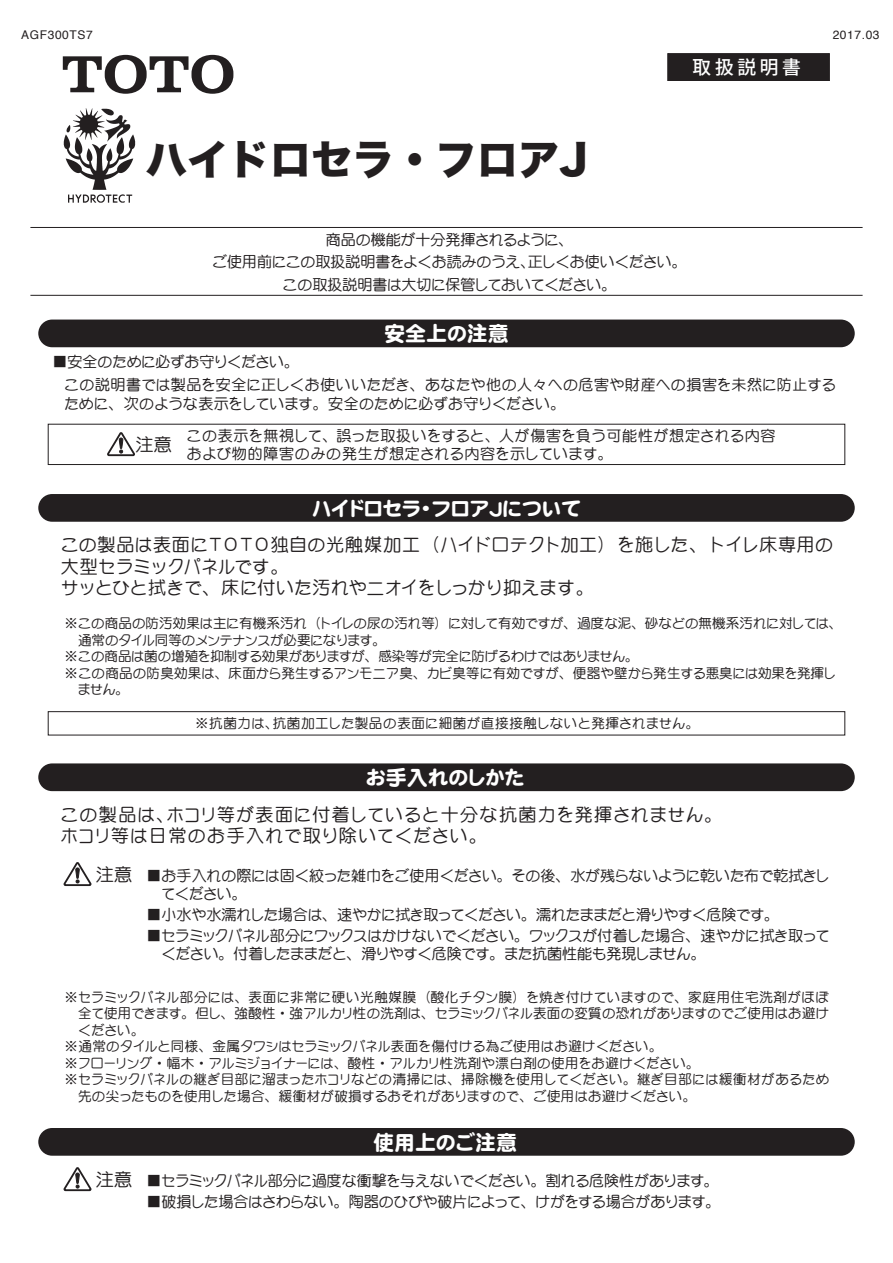
<style>
.page{position:relative;width:893px;height:1263px;background:#fff}
.page>*{position:absolute;margin:0;border:0;box-sizing:border-box;transform-origin:0 0}
.t1{font:41.4px "Hira Kaku Std W8";color:#231f20}
.t2{font:21px "DF Maru Gothic Std W9";letter-spacing:-.09em;color:#fff}
.t3{font:21px "DF Maru Gothic Std W9";letter-spacing:-.06em;color:#fff}
.t4{font:21px "DF Maru Gothic Std W9";color:#fff}
.t5{font:500 18.6px "Koz Go Pro";letter-spacing:.2em;color:#fff}
.t6{font:18px/21.6px "DF Maru Gothic Std W5";letter-spacing:-.015em;color:#231f20}
.t7{font:18px/21.6px "DF Maru Gothic Std W5";letter-spacing:.04em;color:#231f20}
.t8{font:18px "DF Maru Gothic Std W5";letter-spacing:.01em;color:#231f20}
.t9{font:15px/22.5px "DF Maru Gothic Std W5";letter-spacing:-.02em;color:#231f20;text-align:center}
.t10{font:15px "DF Maru Gothic Std W5";letter-spacing:-.05em;color:#231f20}
.t11{font:15px/18px "DF Maru Gothic Std W5";letter-spacing:-.055em;color:#231f20}
.t12{font:15px/19.5px "DF Maru Gothic Std W5";letter-spacing:.005em;color:#231f20}
.t13{font:15px/18px "DF Maru Gothic Std W5";letter-spacing:.015em;color:#231f20}
.t14{font:15px "DF Maru Gothic Std W5";letter-spacing:-.04em;color:#231f20}
.t15{font:13.5px "DF Maru Gothic Std W5";letter-spacing:-.005em;color:#231f20}
.t16{font:13.5px "DF Maru Gothic Std W5";letter-spacing:-.03em;color:#231f20}
.t17{font:13.5px "DF Maru Gothic Std W5";letter-spacing:.02em;color:#231f20}
.t18{font:13.5px "DF Maru Gothic Std W5";letter-spacing:.04em;color:#231f20}
.t19{font:13.5px "DF Maru Gothic Std W5";letter-spacing:-.05em;color:#231f20}
.t20{font:12px "Helvetica";letter-spacing:.05em;color:#231f20}
.s1{font-size:18px}
</style>
<div class="page">
<svg style="left:107px;top:432px;width:28px;height:25px"></svg>
<hr style="left:30px;top:227px;width:833px;height:1px;background:#231f20">
<hr style="left:30px;top:295px;width:833px;height:1px;background:#231f20">
<div style="left:48px;top:424px;width:797px;height:41px;border:1px solid #231f20"></div>
<div style="left:48px;top:711px;width:797px;height:24px;border:1px solid #231f20"></div>
<div style="left:38px;top:320px;width:817px;height:27px;background:#231f20;border-radius:14px"></div>
<div style="left:38px;top:494px;width:817px;height:28px;background:#231f20;border-radius:14px"></div>
<div style="left:668px;top:53px;width:162px;height:28px;background:#231f20;border:1px solid #231f20"></div>
<svg style="left:63px;top:55px;width:170px;height:39px"></svg>
<svg style="left:64px;top:108px;width:71px;height:95px"></svg>
<svg style="left:63px;top:862px;width:29px;height:24px"></svg>
<svg style="left:63px;top:1167px;width:29px;height:25px"></svg>
<div style="left:38px;top:763px;width:817px;height:28px;background:#231f20;border-radius:14px"></div>
<div style="left:38px;top:1128px;width:817px;height:28px;background:#231f20;border-radius:14px"></div>
<p class="t20" style="left:21px;top:25px;width:73px">AGF300TS7</p>
<p class="t20" style="left:833px;top:25px;width:48px">2017.03</p>
<h3 class="t5" style="left:693px;top:55px;width:110px">取扱説明書</h3>
<h1 class="t1" style="left:146px;top:137px;width:444px">ハイドロセラ・フロアJ</h1>
<p class="t9" style="left:212px;top:228px;width:476px">商品の機能が十分発揮されるように、<br>ご使用前にこの取扱説明書をよくお読みのうえ、正しくお使いください。この取扱説明書は大切に保管しておいてください。</p>
<p class="t14" style="left:53px;top:354px;width:248px">■安全のために必ずお守りください。</p>
<h2 class="t3" style="left:384px;top:322px;width:126px">安全上の注意</h2>
<p class="t12" style="left:64px;top:374px;width:774px">この説明書では製品を安全に正しくお使いいただき、あなたや他の人々への危害や財産への損害を未然に防止するために、次のような表示をしています。安全のために必ずお守りください。</p>
<h3 class="t8" style="left:136px;top:435px;width:37px">注意</h3>
<p class="t13" style="left:187px;top:426px;width:590px">この表示を無視して、誤った取扱いをすると、人が傷害を負う可能性が想定される内容および物的障害のみの発生が想定される内容を示しています。</p>
<h2 class="t2" style="left:311px;top:497px;width:272px">ハイドロセラ・フロアＪについて</h2>
<h3 class="t6" style="left:61px;top:533px;width:774px">この製品は表面にＴＯＴＯ独自の光触媒加工（ハイドロテクト加工）を施した、トイレ床専用の大型セラミックパネルです。<br>サッとひと拭きで、床に付いた汚れやニオイをしっかり抑えます。</h3>
<p class="t15" style="left:65px;top:616px;width:779px">※この商品の防汚効果は主に有機系汚れ（トイレの尿の汚れ等）に対して有効ですが、過度な泥、砂などの無機系汚れに対しては、</p>
<p class="t19" style="left:78px;top:632px;width:309px">通常のタイル同等のメンテナンスが必要になります。</p>
<p class="t16" style="left:65px;top:649px;width:576px">※この商品は菌の増殖を抑制する効果がありますが、感染等が完全に防げるわけではありません。</p>
<p class="t15" style="left:65px;top:665px;width:773px">※この商品の防臭効果は、床面から発生するアンモニア臭、カビ臭等に有効ですが、便器や壁から発生する悪臭には効果を発揮し</p>
<p class="t15" style="left:78px;top:682px;width:53px">ません。</p>
<p class="t18" style="left:195px;top:716px;width:506px">※抗菌力は、抗菌加工した製品の表面に細菌が直接接触しないと発揮されません。</p>
<h2 class="t3" style="left:365px;top:766px;width:161px">お手入れのしかた</h2>
<h3 class="t7" style="left:60px;top:803px;width:664px">この製品は、ホコリ等が表面に付着していると十分な抗菌力を発揮されません。ホコリ等は日常のお手入れで取り除いてください。</h3>
<p class="t9" style="left:161px;top:866px;width:671px;line-height:18px;text-align:left;text-indent:-65px"><span class="s1">注意</span> ■お手入れの際には固く絞った雑巾をご使用ください。その後、水が残らないように乾いた布で乾拭きしてください。</p>
<p class="t10" style="left:147px;top:906px;width:634px">■小水や水濡れした場合は、速やかに拭き取ってください。濡れたままだと滑りやすく危険です。</p>
<p class="t11" style="left:161px;top:926px;width:670px;text-indent:-15px">■セラミックパネル部分にワックスはかけないでください。ワックスが付着した場合、速やかに拭き取ってください。付着したままだと、滑りやすく危険です。また抗菌性能も発現しません。</p>
<p class="t17" style="left:65px;top:989px;width:766px">※セラミックパネル部分には、表面に非常に硬い光触媒膜（酸化チタン膜）を焼き付けていますので、家庭用住宅洗剤がほぼ</p>
<p class="t15" style="left:78px;top:1006px;width:753px">全て使用できます。但し、強酸性・強アルカリ性の洗剤は、セラミックパネル表面の変質の恐れがありますのでご使用はお避け</p>
<p class="t15" style="left:78px;top:1022px;width:68px">ください。</p>
<p class="t15" style="left:65px;top:1039px;width:600px">※通常のタイルと同様、金属タワシはセラミックパネル表面を傷付ける為ご使用はお避けください。</p>
<p class="t16" style="left:65px;top:1055px;width:637px">※フローリング・幅木・アルミジョイナーには、酸性・アルカリ性洗剤や漂白剤の使用をお避けください。</p>
<p class="t15" style="left:65px;top:1072px;width:766px">※セラミックパネルの継ぎ目部に溜まったホコリなどの清掃には、掃除機を使用してください。継ぎ目部には緩衝材があるため</p>
<p class="t15" style="left:78px;top:1088px;width:620px">先の尖ったものを使用した場合、緩衝材が破損するおそれがありますので、ご使用はお避けください。</p>
<h2 class="t4" style="left:373px;top:1131px;width:146px">使用上のご注意</h2>
<p class="t10" style="left:96px;top:1172px;width:624px"><span class="s1">注意</span> ■セラミックパネル部分に過度な衝撃を与えないでください。割れる危険性があります。</p>
<p class="t14" style="left:147px;top:1193px;width:575px">■破損した場合はさわらない。陶器のひびや破片によって、けがをする場合があります。</p>
</div>
